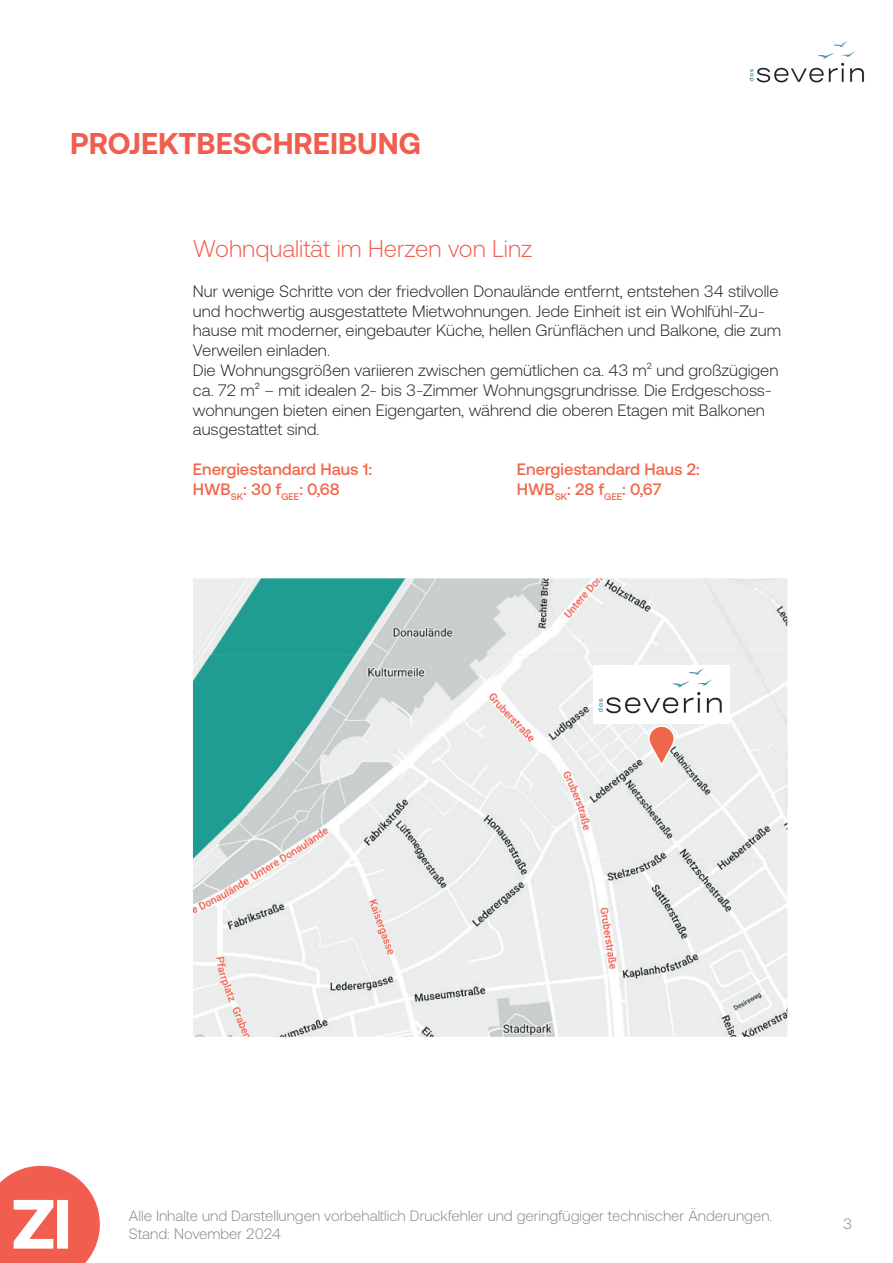
<style>
.page{position:relative;width:893px;height:1263px;background:#fff}
.page>*{position:absolute;margin:0;border:0;box-sizing:border-box;transform-origin:0 0}
.t1{font:700 30px "Aeonik";color:#f15e4f}
.t2{font:300 24px "Aeonik";color:#f15e4f}
.t3{font:300 16.5px/19.8px "Aeonik";color:#231f20}
.t4{font:500 16.5px "Aeonik";color:#f2684b}
.t5{font:300 15px/18px "Aeonik";color:#868788}
</style>
<div class="page">
<img style="left:0;top:1165px;width:100px;height:98px">
<img style="left:749px;top:41px;width:115px;height:42px">
<img style="left:193px;top:578px;width:594px;height:459px">
<img style="left:594px;top:665px;width:135px;height:59px">
<svg style="left:647px;top:725px;width:29px;height:43px"></svg>
<h1 class="t1" style="left:70px;top:126px;width:352px">PROJEKTBESCHREIBUNG</h1>
<h2 class="t2" style="left:193px;top:236px;width:341px">Wohnqualität im Herzen von Linz</h2>
<p class="t3" style="left:193px;top:281px;width:590px">Nur wenige Schritte von der friedvollen Donaulände entfernt, entstehen 34 stilvolle und hochwertig ausgestattete Mietwohnungen. Jede Einheit ist ein Wohlfühl-Zu&shy;hause mit moderner, eingebauter Küche, hellen Grünflächen und Balkone, die zum Verweilen einladen.<br>Die Wohnungsgrößen variieren zwischen gemütlichen ca. 43 m² und großzügigen ca. 72 m² – mit idealen 2- bis 3-Zimmer Wohnungsgrundrisse. Die Erdgeschoss&shy;wohnungen bieten einen Eigengarten, während die oberen Etagen mit Balkonen ausgestattet sind.</p>
<p class="t4" style="left:193px;top:460px;width:181px">Energiestandard Haus 1:</p>
<p class="t4" style="left:517px;top:460px;width:184px">Energiestandard Haus 2:</p>
<p class="t4" style="left:193px;top:480px;width:148px">HWB<sub>SK</sub>: 30 f<sub>GEE</sub>: 0,68</p>
<p class="t4" style="left:517px;top:480px;width:146px">HWB<sub>SK</sub>: 28 f<sub>GEE</sub>: 0,67</p>
<p class="t5" style="left:129px;top:1207px;width:645px">Alle Inhalte und Darstellungen vorbehaltlich Druckfehler und geringfügiger technischer Änderungen.<br>Stand: November 2024</p>
<p class="t5" style="left:843px;top:1215px;width:10px">3</p>
</div>
